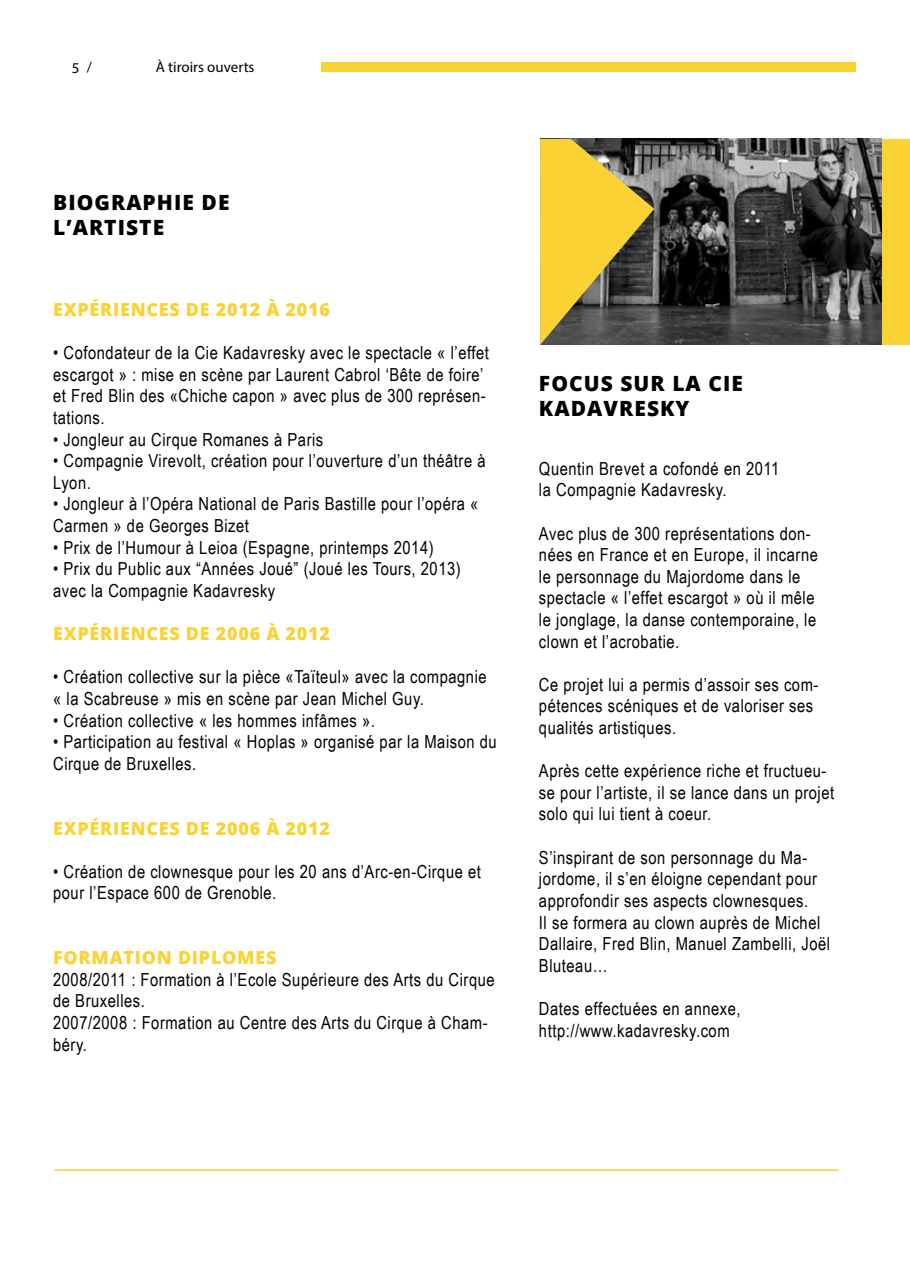
<style>
.page{position:relative;width:910px;height:1280px;background:#fff}
.page>*{position:absolute;margin:0;border:0;box-sizing:border-box;transform-origin:0 0}
.t1{font:800 21px/25.2px "Open Sans";letter-spacing:.05em;color:#000}
.t2{font:18px/21.6px "Arial Narrow";letter-spacing:.03em;color:#000}
.t3{font:800 18px "Open Sans";letter-spacing:.04em;color:#fad234}
.t4{font:15px "Myriad Pro";color:#000}
</style>
<div class="page">
<div style="left:321px;top:63px;width:535px;height:9px;background:#fad234"></div>
<hr style="left:54px;top:1169px;width:785px;height:2px;background:#fad234">
<div style="left:541px;top:139px;width:369px;height:206px;background:#fad234"></div>
<img style="left:654px;top:139px;width:228px;height:206px">
<svg style="left:540px;top:139px;width:114px;height:206px"></svg>
<p class="t4" style="left:72px;top:59px;width:9px">5</p>
<p class="t4" style="left:156px;top:58px;width:100px">À tiroirs ouverts</p>
<p class="t4" style="left:87px;top:58px;width:7px">/</p>
<p class="t1" style="left:53px;top:189px;width:178px">BIOGRAPHIE DE<br>L’ARTISTE</p>
<p class="t3" style="left:53px;top:296px;width:278px">EXPÉRIENCES DE 2012 À 2016</p>
<p class="t2" style="left:53px;top:341px;width:437px">• Cofondateur de la Cie Kadavresky avec le spectacle « l’effet escargot » : mise en scène par Laurent Cabrol ‘Bête de foire’ et Fred Blin des «Chiche capon » avec plus de 300 représen&shy;tations.</p>
<p class="t2" style="left:53px;top:428px;width:272px">• Jongleur au Cirque Romanes à Paris</p>
<p class="t2" style="left:53px;top:449px;width:434px">• Compagnie Virevolt, création pour l’ouverture d’un théâtre à<br>Lyon.</p>
<p class="t2" style="left:53px;top:493px;width:427px">• Jongleur à l’Opéra National de Paris Bastille pour l’opéra «<br>Carmen » de Georges Bizet</p>
<p class="t2" style="left:53px;top:536px;width:382px">• Prix de l’Humour à Leioa (Espagne, printemps 2014)</p>
<p class="t2" style="left:53px;top:557px;width:409px">• Prix du Public aux “Années Joué” (Joué les Tours, 2013) avec la Compagnie Kadavresky</p>
<p class="t3" style="left:53px;top:620px;width:278px">EXPÉRIENCES DE 2006 À 2012</p>
<p class="t2" style="left:53px;top:665px;width:435px">• Création collective sur la pièce «Taïteul» avec la compagnie « la Scabreuse » mis en scène par Jean Michel Guy.</p>
<p class="t2" style="left:53px;top:709px;width:323px">• Création collective « les hommes infâmes ».</p>
<p class="t2" style="left:53px;top:730px;width:445px">• Participation au festival « Hoplas » organisé par la Maison du<br>Cirque de Bruxelles.</p>
<p class="t3" style="left:53px;top:814px;width:278px">EXPÉRIENCES DE 2006 À 2012</p>
<p class="t2" style="left:53px;top:860px;width:429px">• Création de clownesque pour les 20 ans d’Arc-en-Cirque et pour l’Espace 600 de Grenoble.</p>
<p class="t3" style="left:53px;top:944px;width:225px">FORMATION DIPLOMES</p>
<p class="t2" style="left:53px;top:968px;width:443px">2008/2011 : Formation à l’Ecole Supérieure des Arts du Cirque de Bruxelles.<br>2007/2008 : Formation au Centre des Arts du Cirque à Cham&shy;béry.</p>
<p class="t1" style="left:539px;top:369px;width:205px">FOCUS SUR LA CIE<br>KADAVRESKY</p>
<p class="t2" style="left:539px;top:457px;width:242px">Quentin Brevet a cofondé en 2011 la Compagnie Kadavresky.</p>
<p class="t2" style="left:539px;top:522px;width:280px">Avec plus de 300 représentations don&shy;nées en France et en Europe, il incarne le personnage du Majordome dans le spectacle « l’effet escargot » où il mêle le jonglage, la danse contemporaine, le clown et l’acrobatie.</p>
<p class="t2" style="left:539px;top:673px;width:281px">Ce projet lui a permis d’assoir ses com&shy;pétences scéniques et de valoriser ses qualités artistiques.</p>
<p class="t2" style="left:539px;top:759px;width:297px">Après cette expérience riche et fructueu&shy;se pour l’artiste, il se lance dans un projet solo qui lui tient à coeur.</p>
<p class="t2" style="left:539px;top:846px;width:293px">S’inspirant de son personnage du Ma&shy;jordome, il s’en éloigne cependant pour approfondir ses aspects clownesques.<br>Il se formera au clown auprès de Michel Dallaire, Fred Blin, Manuel Zambelli, Joël Bluteau…</p>
<p class="t2" style="left:539px;top:997px;width:203px">Dates effectuées en annexe, http://www.kadavresky.com</p>
</div>
